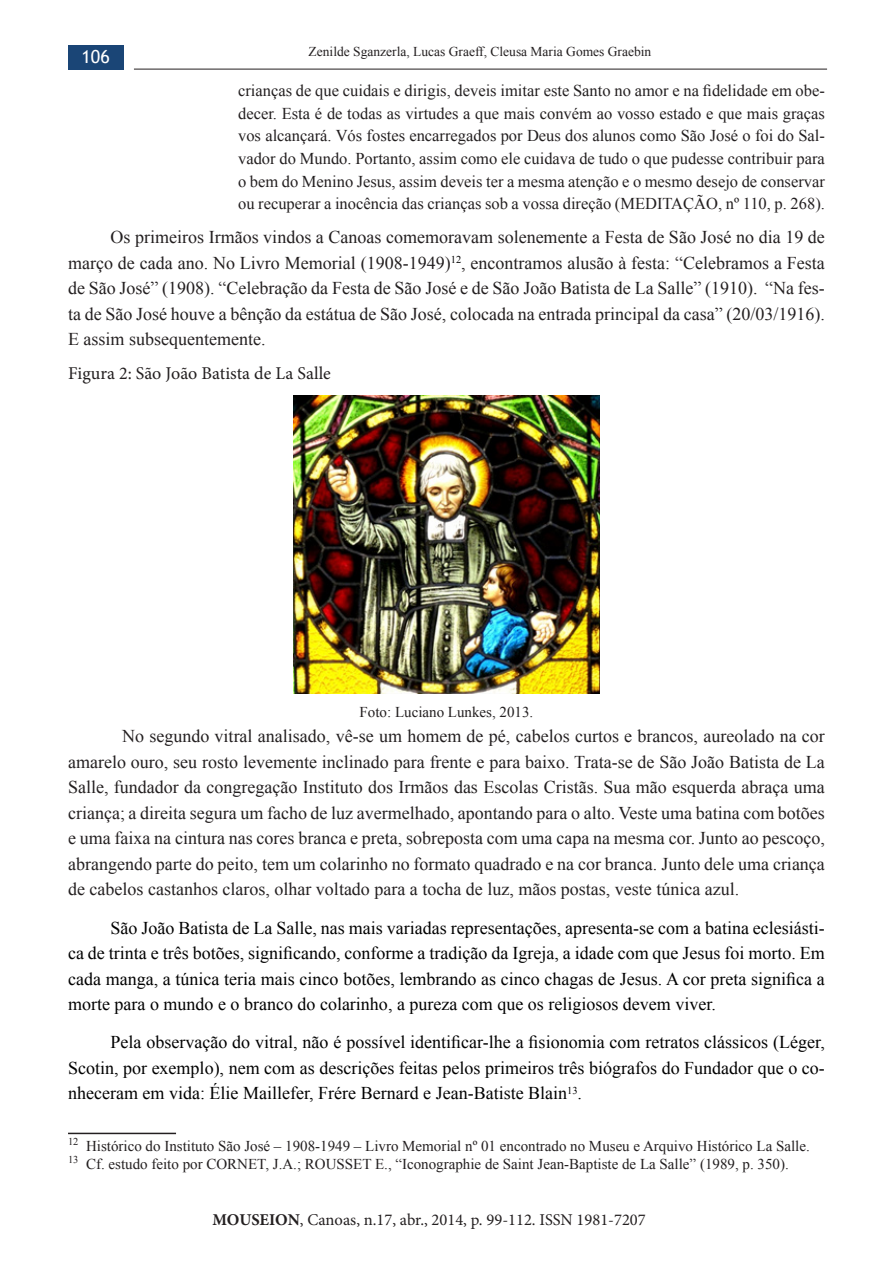
<style>
.page{position:relative;width:893px;height:1263px;background:#fff}
.page>*{position:absolute;margin:0;border:0;box-sizing:border-box;transform-origin:0 0}
.Corpo_Texto{font:18px/25.5px "Times New Roman";color:#231f20;text-align:justify}
.Corpo_Texto-2{font:18px/25.5px "Times New Roman";color:#000;text-align:justify}
.t1{font:18px "Minion Pro";color:#231f20}
.t2{font:18px "Trebuchet MS";color:#fff}
.t3{font:16.5px/22.5px "Times New Roman";color:#231f20;text-align:justify}
.t4{font:16.5px "Minion Pro";color:#231f20}
.Nota_rodapé{font:15px "Times New Roman";color:#231f20}
.t5{font:13.5px "Times New Roman";color:#231f20}
.s1{font-weight:700}
</style>
<div class="page">
<div style="left:68px;top:46px;width:55px;height:24px;background:#1a4576"></div>
<hr style="left:134px;top:69px;width:693px;height:1px;background:#231f20">
<hr style="left:68px;top:1133px;width:108px;height:1px;background:#231f20">
<img style="left:294px;top:395px;width:305px;height:298px">
<p class="t2" style="left:82px;top:47px;width:30px">106</p>
<p class="t5" style="left:309px;top:43px;width:344px">Zenilde Sganzerla, Lucas Graeff, Cleusa Maria Gomes Graebin</p>
<p class="t3" style="left:238px;top:79px;width:588px">crianças de que cuidais e dirigis, deveis imitar este Santo no amor e na fidelidade em obe&shy;decer. Esta é de todas as virtudes a que mais convém ao vosso estado e que mais graças vos alcançará. Vós fostes encarregados por Deus dos alunos como São José o foi do Sal&shy;vador do Mundo. Portanto, assim como ele cuidava de tudo o que pudesse contribuir para o bem do Menino Jesus, assim deveis ter a mesma atenção e o mesmo desejo de conservar ou recuperar a inocência das crianças sob a vossa direção (MEDITAÇÃO, nº 110, p. 268).</p>
<p class="Corpo_Texto" style="left:68px;top:224px;width:758px;text-indent:43px">Os primeiros Irmãos vindos a Canoas comemoravam solenemente a Festa de São José no dia 19 de março de cada ano. No Livro Memorial (1908-1949)<sup>12</sup>, encontramos alusão à festa: “Celebramos a Festa de São José” (1908). “Celebração da Festa de São José e de São João Batista de La Salle” (1910). “Na fes&shy;ta de São José houve a bênção da estátua de São José, colocada na entrada principal da casa” (20/03/1916).<br>E assim subsequentemente.</p>
<p class="t1" style="left:68px;top:362px;width:264px">Figura 2: São João Batista de La Salle</p>
<p class="Nota_rodapé" style="left:360px;top:702px;width:175px">Foto: Luciano Lunkes, 2013.</p>
<p class="Corpo_Texto" style="left:68px;top:723px;width:758px;text-indent:54px">No segundo vitral analisado, vê-se um homem de pé, cabelos curtos e brancos, aureolado na cor amarelo ouro, seu rosto levemente inclinado para frente e para baixo. Trata-se de São João Batista de La Salle, fundador da congregação Instituto dos Irmãos das Escolas Cristãs. Sua mão esquerda abraça uma criança; a direita segura um facho de luz avermelhado, apontando para o alto. Veste uma batina com botões e uma faixa na cintura nas cores branca e preta, sobreposta com uma capa na mesma cor. Junto ao pescoço, abrangendo parte do peito, tem um colarinho no formato quadrado e na cor branca. Junto dele uma criança de cabelos castanhos claros, olhar voltado para a tocha de luz, mãos postas, veste túnica azul.</p>
<p class="Corpo_Texto-2" style="left:68px;top:915px;width:758px;text-indent:43px">São João Batista de La Salle, nas mais variadas representações, apresenta-se com a batina eclesiásti&shy;ca de trinta e três botões, significando, conforme a tradição da Igreja, a idade com que Jesus foi morto. Em cada manga, a túnica teria mais cinco botões, lembrando as cinco chagas de Jesus. A cor preta significa a morte para o mundo e o branco do colarinho, a pureza com que os religiosos devem viver.</p>
<p class="Corpo_Texto-2" style="left:68px;top:1029px;width:758px;text-indent:43px">Pela observação do vitral, não é possível identificar-lhe a fisionomia com retratos clássicos (Léger, Scotin, por exemplo), nem com as descrições feitas pelos primeiros três biógrafos do Fundador que o co&shy;nheceram em vida: Élie Maillefer, Frére Bernard e Jean-Batiste Blain<sup>13</sup>.</p>
<p class="Nota_rodapé" style="left:68px;top:1136px;width:743px"><sup>12</sup> Histórico do Instituto São José – 1908-1949 – Livro Memorial nº 01 encontrado no Museu e Arquivo Histórico La Salle.</p>
<p class="Nota_rodapé" style="left:68px;top:1154px;width:722px"><sup>13</sup> Cf. estudo feito por CORNET, J.A.; ROUSSET E., “Iconographie de Saint Jean-Baptiste de La Salle” (1989, p. 350).</p>
<p class="t4" style="left:212px;top:1209px;width:435px"><span class="s1">MOUSEION</span>, Canoas, n.17, abr., 2014, p. 99-112. ISSN 1981-7207</p>
</div>
